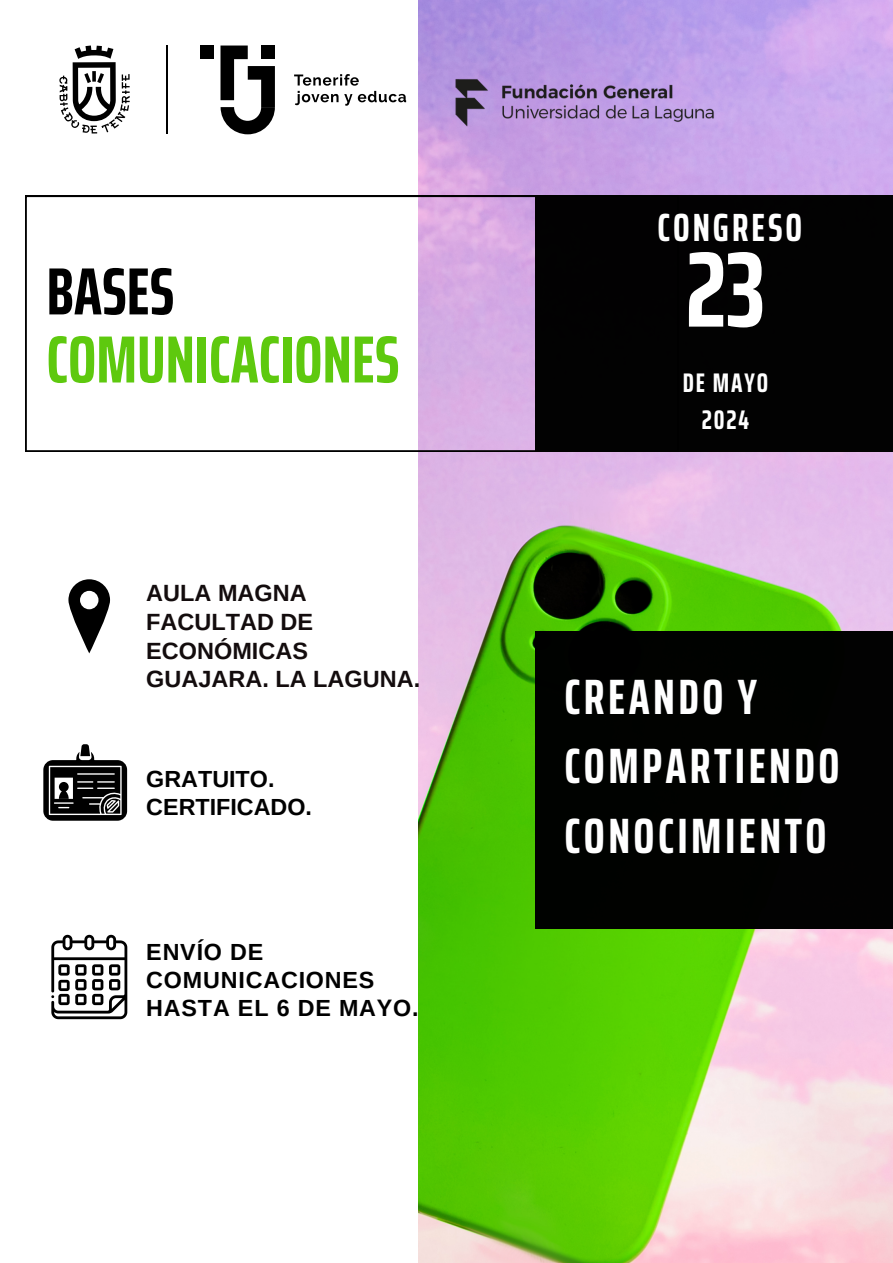
<style>
.page{position:relative;width:893px;height:1263px;background:#fff}
.page>*{position:absolute;margin:0;border:0;box-sizing:border-box;transform-origin:0 0}
.t1{font:700 extra-condensed 107.18px "Saira";color:#fff}
.t2{font:700 extra-condensed 66.75px/68.1px "Saira";color:#5ec90e}
.t3{font:700 extra-condensed 49.72px/69.4px "Saira";letter-spacing:.07em;color:#fff}
.t4{font:700 extra-condensed 39.38px "Saira";letter-spacing:.075em;color:#fff}
.t5{font:700 extra-condensed 26.92px/37.3px "Saira";letter-spacing:.07em;color:#fff;text-align:center}
.t6{font:700 23.48px/28.7px "Arimo";color:#130c0d}
.t7{font:700 23.33px/28.1px "Arimo";letter-spacing:.035em;color:#000}
.t8{font:700 23.33px "Arimo";color:#000}
.s1{color:#000}
</style>
<div class="page">
<img style="left:418px;top:0;width:475px;height:1263px">
<svg style="left:25px;top:195px;width:510px;height:257px"></svg>
<div style="left:535px;top:195px;width:358px;height:257px;background:#000"></div>
<svg style="left:59px;top:45px;width:71px;height:88px"></svg>
<svg style="left:220px;top:46px;width:55px;height:88px"></svg>
<div style="left:200px;top:45px;width:14px;height:14px;background:#000"></div>
<svg style="left:294px;top:74px;width:112px;height:32px"></svg>
<hr style="left:166px;top:45px;width:1px;height:89px;background:#000">
<img style="left:451px;top:72px;width:268px;height:62px">
<svg style="left:68px;top:579px;width:42px;height:74px"></svg>
<div style="left:535px;top:631px;width:358px;height:298px;background:#000"></div>
<svg style="left:51px;top:935px;width:76px;height:84px"></svg>
<svg style="left:43px;top:744px;width:84px;height:77px"></svg>
<p class="t2" style="left:46px;top:257px;width:354px"><span class="s1">BASES<br></span>COMUNICACIONES</p>
<p class="t6" style="left:146px;top:579px;width:275px">AULA MAGNA<br>FACULTAD DE<br>ECONÓMICAS<br>GUAJARA. LA LAGUNA.</p>
<p class="t8" style="left:146px;top:765px;width:130px">GRATUITO.</p>
<h1 class="t8" style="left:146px;top:793px;width:167px">CERTIFICADO.</h1>
<p class="t7" style="left:146px;top:937px;width:274px">ENVÍO DE<br>COMUNICACIONES<br>HASTA EL 6 DE MAYO.</p>
<p class="t4" style="left:657px;top:196px;width:146px">CONGRESO</p>
<h4 class="t1" style="left:686px;top:205px;width:81px">23</h4>
<h2 class="t5" style="left:683px;top:364px;width:87px">DE MAYO<br>2024</h2>
<p class="t3" style="left:564px;top:662px;width:276px">CREANDO Y<br>COMPARTIENDO<br>CONOCIMIENTO</p>
</div>
